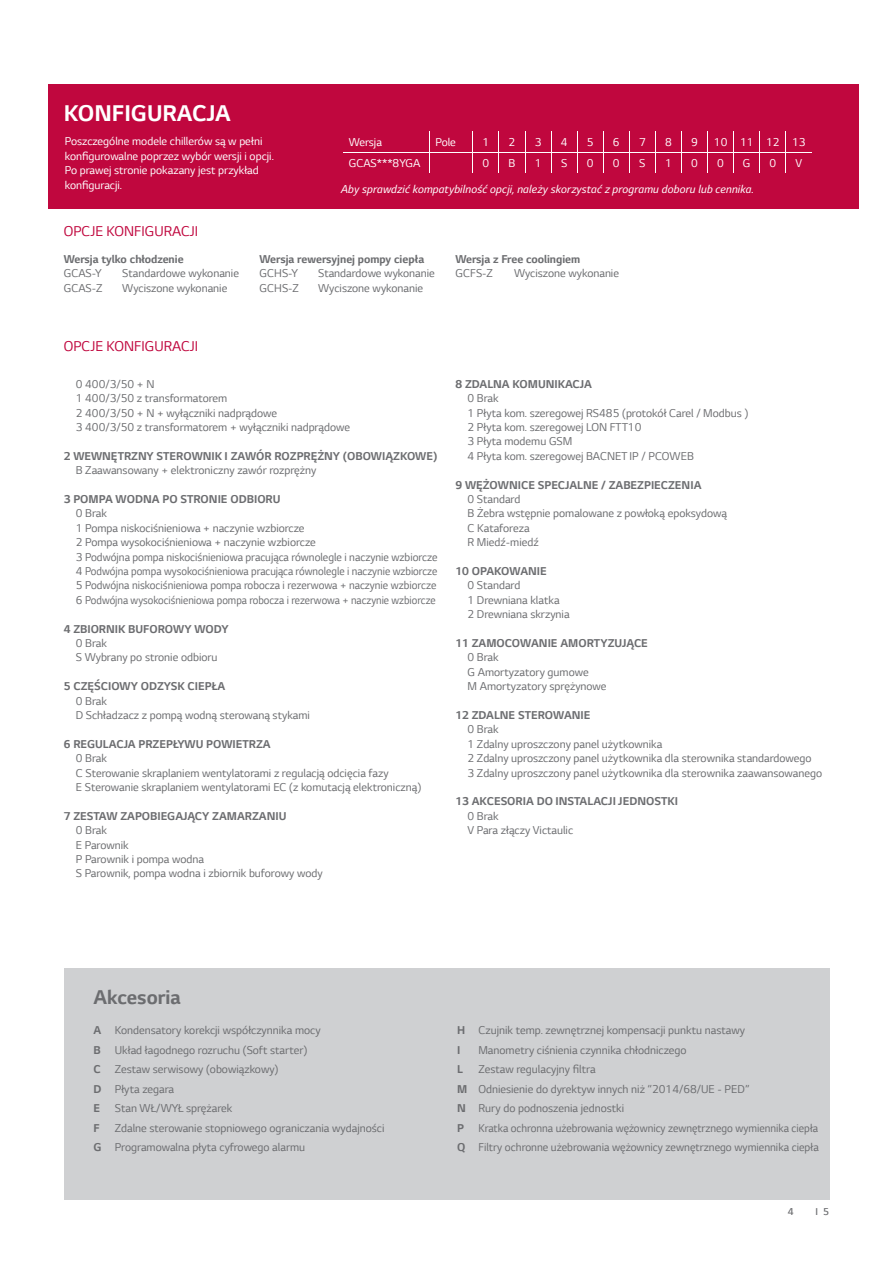
<style>
.page{position:relative;width:893px;height:1263px;background:#fff}
.page>*{position:absolute;margin:0;border:0;box-sizing:border-box;transform-origin:0 0}
.t1{font:700 24px "LG Smart";color:#fff}
.t2{font:700 21px "LG Smart";color:#6c6d70}
.t3{font:15px "LG Smart";color:#c0073e}
.t4{font:12px/14.4px "LG Smart";color:#6c6d70}
.t5{font:700 12px "LG Smart";color:#6c6d70}
.t6{font:12px/14.4px "LG Smart";color:#fff}
.t7{font:italic 12px "LG Smart";color:#fff}
.t8{font:300 10.5px "LG Smart";color:#6c6d70}
.s1{font-weight:700}
</style>
<div class="page">
<div style="left:49px;top:84px;width:810px;height:125px;background:#c0073e"></div>
<div style="left:64px;top:968px;width:766px;height:231px;background:#cfd0d2"></div>
<hr style="left:343px;top:152px;width:86px;height:1px;background:#fff">
<hr style="left:429px;top:152px;width:44px;height:1px;background:#fff">
<svg style="left:429px;top:132px;width:1px;height:41px"></svg>
<svg style="left:473px;top:132px;width:339px;height:41px"></svg>
<h1 class="t1" style="left:64px;top:99px;width:168px">KONFIGURACJA</h1>
<p class="t6" style="left:65px;top:134px;width:211px">Poszczególne modele chillerów są w pełni konfigurowalne poprzez wybór wersji i opcji.<br>Po prawej stronie pokazany jest przykład konfiguracji.</p>
<p class="t6" style="left:349px;top:135px;width:35px">Wersja</p>
<p class="t6" style="left:435px;top:135px;width:22px">Pole</p>
<p class="t6" style="left:482px;top:135px;width:8px">1</p>
<p class="t6" style="left:509px;top:135px;width:8px">2</p>
<p class="t6" style="left:535px;top:135px;width:8px">3</p>
<p class="t6" style="left:561px;top:135px;width:8px">4</p>
<p class="t6" style="left:587px;top:135px;width:8px">5</p>
<p class="t6" style="left:613px;top:135px;width:8px">6</p>
<p class="t6" style="left:639px;top:135px;width:8px">7</p>
<p class="t6" style="left:665px;top:135px;width:8px">8</p>
<p class="t6" style="left:691px;top:135px;width:8px">9</p>
<p class="t6" style="left:714px;top:135px;width:93px">10 11 12 13</p>
<p class="t6" style="left:349px;top:156px;width:73px">GCAS***8YGA</p>
<p class="t6" style="left:482px;top:156px;width:8px">0</p>
<p class="t6" style="left:509px;top:156px;width:8px">B</p>
<p class="t6" style="left:535px;top:156px;width:8px">1</p>
<p class="t6" style="left:561px;top:156px;width:8px">S</p>
<p class="t6" style="left:587px;top:156px;width:8px">0</p>
<p class="t6" style="left:613px;top:156px;width:8px">0</p>
<p class="t6" style="left:639px;top:156px;width:8px">S</p>
<p class="t6" style="left:665px;top:156px;width:8px">1</p>
<p class="t6" style="left:691px;top:156px;width:8px">0</p>
<p class="t6" style="left:717px;top:156px;width:8px">0</p>
<p class="t6" style="left:743px;top:156px;width:9px">G</p>
<p class="t6" style="left:769px;top:156px;width:8px">0</p>
<p class="t6" style="left:796px;top:156px;width:8px">V</p>
<p class="t7" style="left:341px;top:182px;width:414px">Aby sprawdzić kompatybilność opcji, należy skorzystać z programu doboru lub cennika.</p>
<p class="t3" style="left:64px;top:222px;width:136px">OPCJE KONFIGURACJI</p>
<p class="t5" style="left:64px;top:252px;width:121px">Wersja tylko chłodzenie</p>
<p class="t4" style="left:64px;top:266px;width:39px">GCAS-Y</p>
<p class="t4" style="left:122px;top:266px;width:118px">Standardowe wykonanie</p>
<p class="t4" style="left:64px;top:281px;width:40px">GCAS-Z</p>
<p class="t4" style="left:122px;top:281px;width:107px">Wyciszone wykonanie</p>
<p class="t5" style="left:260px;top:252px;width:166px">Wersja rewersyjnej pompy ciepła</p>
<p class="t4" style="left:260px;top:266px;width:40px">GCHS-Y</p>
<p class="t4" style="left:318px;top:266px;width:118px">Standardowe wykonanie</p>
<p class="t4" style="left:260px;top:281px;width:41px">GCHS-Z</p>
<p class="t4" style="left:318px;top:281px;width:107px">Wyciszone wykonanie</p>
<p class="t5" style="left:455px;top:252px;width:126px">Wersja z Free coolingiem</p>
<p class="t4" style="left:455px;top:266px;width:39px">GCFS-Z</p>
<p class="t4" style="left:514px;top:266px;width:107px">Wyciszone wykonanie</p>
<p class="t3" style="left:64px;top:338px;width:136px">OPCJE KONFIGURACJI</p>
<p class="t4" style="left:76px;top:377px;width:276px">0 400/3/50 + N<br>1 400/3/50 z transformatorem<br>2 400/3/50 + N + wyłączniki nadprądowe<br>3 400/3/50 z transformatorem + wyłączniki nadprądowe</p>
<p class="t5" style="left:64px;top:449px;width:375px">2 WEWNĘTRZNY STEROWNIK I ZAWÓR ROZPRĘŻNY (OBOWIĄZKOWE)</p>
<p class="t4" style="left:76px;top:463px;width:242px">B Zaawansowany + elektroniczny zawór rozprężny</p>
<p class="t5" style="left:64px;top:492px;width:218px">3 POMPA WODNA PO STRONIE ODBIORU</p>
<p class="t4" style="left:76px;top:506px;width:363px">0 Brak<br>1 Pompa niskociśnieniowa + naczynie wzbiorcze<br>2 Pompa wysokociśnieniowa + naczynie wzbiorcze<br>3 Podwójna pompa niskociśnieniowa pracująca równolegle i naczynie wzbiorcze 4 Podwójna pompa wysokociśnieniowa pracująca równolegle i naczynie wzbiorcze 5 Podwójna niskociśnieniowa pompa robocza i rezerwowa + naczynie wzbiorcze 6 Podwójna wysokociśnieniowa pompa robocza i rezerwowa + naczynie wzbiorcze</p>
<p class="t5" style="left:64px;top:621px;width:166px">4 ZBIORNIK BUFOROWY WODY</p>
<p class="t4" style="left:76px;top:636px;width:143px">0 Brak<br>S Wybrany po stronie odbioru</p>
<p class="t5" style="left:64px;top:679px;width:163px">5 CZĘŚCIOWY ODZYSK CIEPŁA</p>
<p class="t4" style="left:76px;top:694px;width:236px">0 Brak<br>D Schładzacz z pompą wodną sterowaną stykami</p>
<p class="t5" style="left:64px;top:737px;width:208px">6 REGULACJA PRZEPŁYWU POWIETRZA</p>
<p class="t4" style="left:76px;top:751px;width:347px">0 Brak<br>C Sterowanie skraplaniem wentylatorami z regulacją odcięcia fazy<br>E Sterowanie skraplaniem wentylatorami EC (z komutacją elektroniczną)</p>
<p class="t5" style="left:64px;top:809px;width:224px">7 ZESTAW ZAPOBIEGAJĄCY ZAMARZANIU</p>
<p class="t4" style="left:76px;top:823px;width:248px">0 Brak<br>E Parownik<br>P Parownik i pompa wodna<br>S Parownik, pompa wodna i zbiornik buforowy wody</p>
<p class="t5" style="left:455px;top:377px;width:138px">8 ZDALNA KOMUNIKACJA</p>
<p class="t4" style="left:467px;top:391px;width:282px">0 Brak<br>1 Płyta kom. szeregowej RS485 (protokół Carel / Modbus )<br>2 Płyta kom. szeregowej LON FTT10<br>3 Płyta modemu GSM<br>4 Płyta kom. szeregowej BACNET IP / PCOWEB</p>
<p class="t5" style="left:455px;top:477px;width:247px">9 WĘŻOWNICE SPECJALNE / ZABEZPIECZENIA</p>
<p class="t4" style="left:467px;top:492px;width:261px">0 Standard<br>B Żebra wstępnie pomalowane z powłoką epoksydową<br>C Kataforeza<br>R Miedź-miedź</p>
<p class="t5" style="left:455px;top:564px;width:93px">10 OPAKOWANIE</p>
<p class="t4" style="left:467px;top:578px;width:104px">0 Standard<br>1 Drewniana klatka<br>2 Drewniana skrzynia</p>
<p class="t5" style="left:455px;top:636px;width:194px">11 ZAMOCOWANIE AMORTYZUJĄCE</p>
<p class="t4" style="left:467px;top:650px;width:141px">0 Brak<br>G Amortyzatory gumowe<br>M Amortyzatory sprężynowe</p>
<p class="t5" style="left:455px;top:708px;width:137px">12 ZDALNE STEROWANIE</p>
<p class="t4" style="left:467px;top:722px;width:356px">0 Brak<br>1 Zdalny uproszczony panel użytkownika<br>2 Zdalny uproszczony panel użytkownika dla sterownika standardowego<br>3 Zdalny uproszczony panel użytkownika dla sterownika zaawansowanego</p>
<p class="t5" style="left:455px;top:794px;width:224px">13 AKCESORIA DO INSTALACJI JEDNOSTKI</p>
<p class="t4" style="left:467px;top:809px;width:107px">0 Brak<br>V Para złączy Victaulic</p>
<h2 class="t2" style="left:94px;top:984px;width:89px">Akcesoria</h2>
<p class="t4" style="left:94px;top:1021px;width:229px;line-height:19.5px"><span class="s1">A</span> Kondensatory korekcji współczynnika mocy<br><span class="s1">B</span> Układ łagodnego rozruchu (Soft starter)<br><span class="s1">C</span> Zestaw serwisowy (obowiązkowy)<br><span class="s1">D</span> Płyta zegara<br><span class="s1">E</span> Stan WŁ/WYŁ sprężarek<br><span class="s1">F</span></p>
<p class="t4" style="left:94px;top:1118px;width:292px;line-height:19.5px;text-indent:21px">Zdalne sterowanie stopniowego ograniczania wydajności<br><span class="s1">G</span> Programowalna płyta cyfrowego alarmu</p>
<p class="t4" style="left:457px;top:1021px;width:289px;line-height:19.5px"><span class="s1">H</span> Czujnik temp. zewnętrznej kompensacji punktu nastawy<br><span class="s1">I</span></p>
<p class="t4" style="left:478px;top:1043px;width:210px">Manometry ciśnienia czynnika chłodniczego</p>
<p class="t4" style="left:457px;top:1060px;width:363px;line-height:19.5px;text-indent:21px">Zestaw regulacyjny filtra<br><span class="s1">M</span> Odniesienie do dyrektyw innych niż “2014/68/UE - PED”<br><span class="s1">N</span> Rury do podnoszenia jednostki<br><span class="s1">P</span> Kratka ochronna użebrowania wężownicy zewnętrznego wymiennika ciepła <span class="s1">Q</span> Filtry ochronne użebrowania wężownicy zewnętrznego wymiennika ciepła</p>
<p class="t5" style="left:457px;top:1062px;width:7px">L</p>
<p class="t8" style="left:788px;top:1205px;width:7px">4</p>
<p class="t8" style="left:815px;top:1205px;width:15px">I 5</p>
</div>
